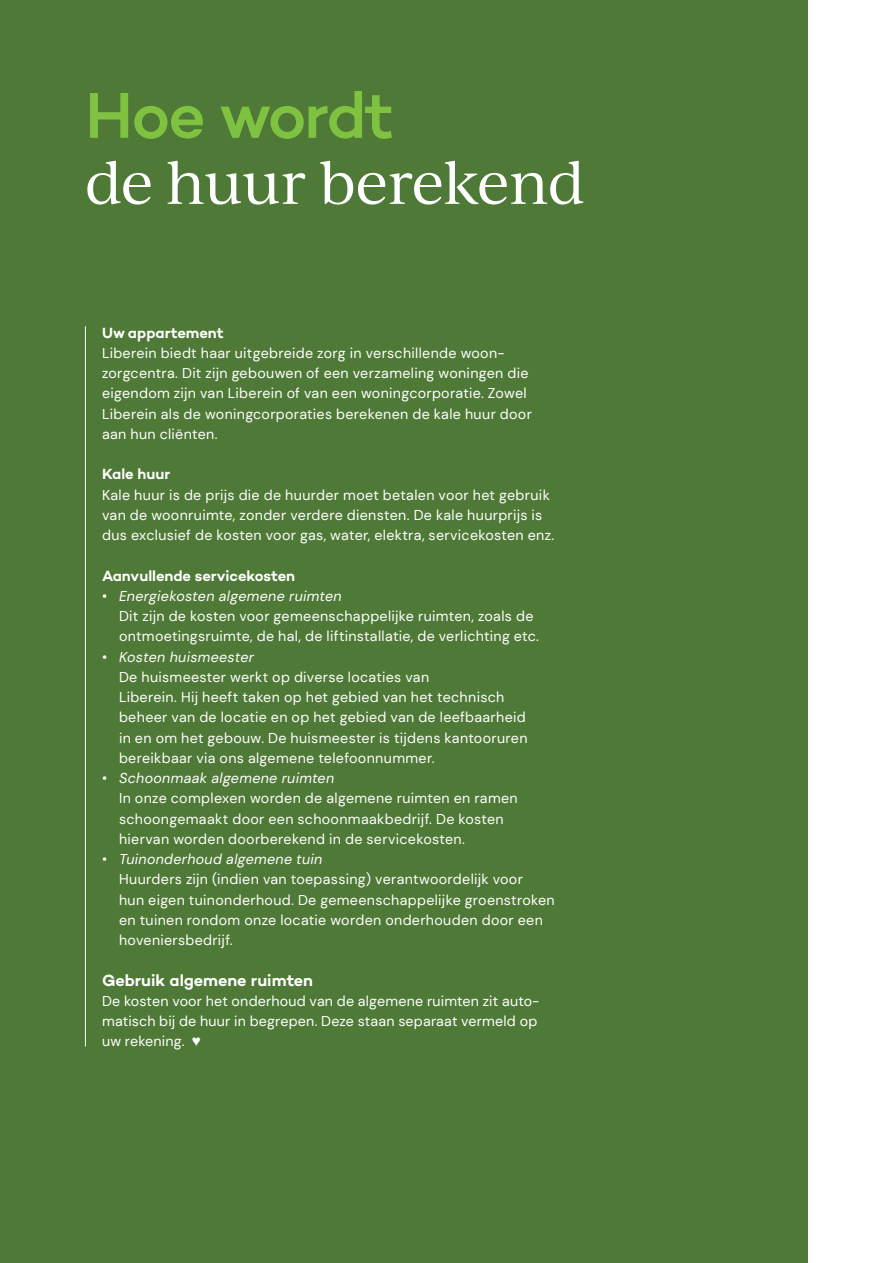
<style>
.page{position:relative;width:893px;height:1263px;background:#fff}
.page>*{position:absolute;margin:0;border:0;box-sizing:border-box;transform-origin:0 0}
._1_titel_groot_groen{font:500 66px "Campton";letter-spacing:-.04em;color:#7fc241}
._1_titel_groot_groen-2{font:57px "Ivy Journal";letter-spacing:-.02em;color:#fff}
.t1{font:600 16.5px "Campton";letter-spacing:-.005em;color:#fff}
._4_Tussenkop_diap{font:600 15px "Campton";letter-spacing:-.005em;color:#fff}
._2_body_tekst_diap{font:14.25px/20.2px "DM Sans";letter-spacing:.02em;color:#fff}
._2_body_tekst_diap-2{font:italic 14.25px "DM Sans";letter-spacing:.02em;color:#fff}
.s1{font-style:normal}
.s2{font-family:"Arial"}
</style>
<div class="page">
<div style="left:0;top:0;width:808px;height:1263px;background:#4f7936"></div>
<hr style="left:85px;top:326px;width:1px;height:720px;background:#fff">
<p class="_1_titel_groot_groen" style="left:85px;top:74px;width:310px">Hoe wordt</p>
<p class="_1_titel_groot_groen-2" style="left:85px;top:142px;width:502px">de huur berekend</p>
<p class="_4_Tussenkop_diap" style="left:102px;top:323px;width:123px">Uw appartement</p>
<p class="_2_body_tekst_diap" style="left:102px;top:343px;width:431px">Liberein biedt haar uitgebreide zorg in verschillende woon&shy;zorgcentra. Dit zijn gebouwen of een verzameling woningen die eigendom zijn van Liberein of van een woningcorporatie. Zowel Liberein als de woningcorporaties berekenen de kale huur door aan hun cliënten.</p>
<p class="_4_Tussenkop_diap" style="left:102px;top:465px;width:70px">Kale huur</p>
<p class="_2_body_tekst_diap" style="left:102px;top:484px;width:454px">Kale huur is de prijs die de huurder moet betalen voor het gebruik van de woonruimte, zonder verdere diensten. De kale huurprijs is dus exclusief de kosten voor gas, water, elektra, servicekosten enz.</p>
<p class="_4_Tussenkop_diap" style="left:102px;top:566px;width:195px">Aanvullende servicekosten</p>
<p class="_2_body_tekst_diap-2" style="left:102px;top:587px;width:241px"><span class="s1">•</span> Energiekosten algemene ruimten</p>
<p class="_2_body_tekst_diap" style="left:119px;top:606px;width:421px">Dit zijn de kosten voor gemeenschappelijke ruimten, zoals de ontmoetingsruimte, de hal, de liftinstallatie, de verlichting etc.</p>
<p class="_2_body_tekst_diap-2" style="left:102px;top:648px;width:154px"><span class="s1">•</span> Kosten huismeester</p>
<p class="_2_body_tekst_diap" style="left:119px;top:667px;width:410px">De huismeester werkt op diverse locaties van<br>Liberein. Hij heeft taken op het gebied van het technisch beheer van de locatie en op het gebied van de leefbaarheid in en om het gebouw. De huismeester is tijdens kantooruren bereikbaar via ons algemene telefoonnummer.</p>
<p class="_2_body_tekst_diap-2" style="left:102px;top:769px;width:234px"><span class="s1">•</span> Schoonmaak algemene ruimten</p>
<p class="_2_body_tekst_diap" style="left:119px;top:788px;width:400px">In onze complexen worden de algemene ruimten en ramen schoongemaakt door een schoonmaakbedrijf. De kosten hiervan worden doorberekend in de servicekosten.</p>
<p class="_2_body_tekst_diap-2" style="left:102px;top:850px;width:222px"><span class="s1">•</span> Tuinonderhoud algemene tuin</p>
<p class="_2_body_tekst_diap" style="left:119px;top:869px;width:437px">Huurders zijn (indien van toepassing) verantwoordelijk voor<br>hun eigen tuinonderhoud. De gemeenschappelijke groenstroken en tuinen rondom onze locatie worden onderhouden door een hoveniersbedrijf.</p>
<p class="t1" style="left:102px;top:969px;width:212px">Gebruik algemene ruimten</p>
<p class="_2_body_tekst_diap" style="left:102px;top:991px;width:439px">De kosten voor het onderhoud van de algemene ruimten zit auto&shy;matisch bij de huur in begrepen. Deze staan separaat vermeld op uw rekening. <span class="s2">♥</span></p>
</div>
